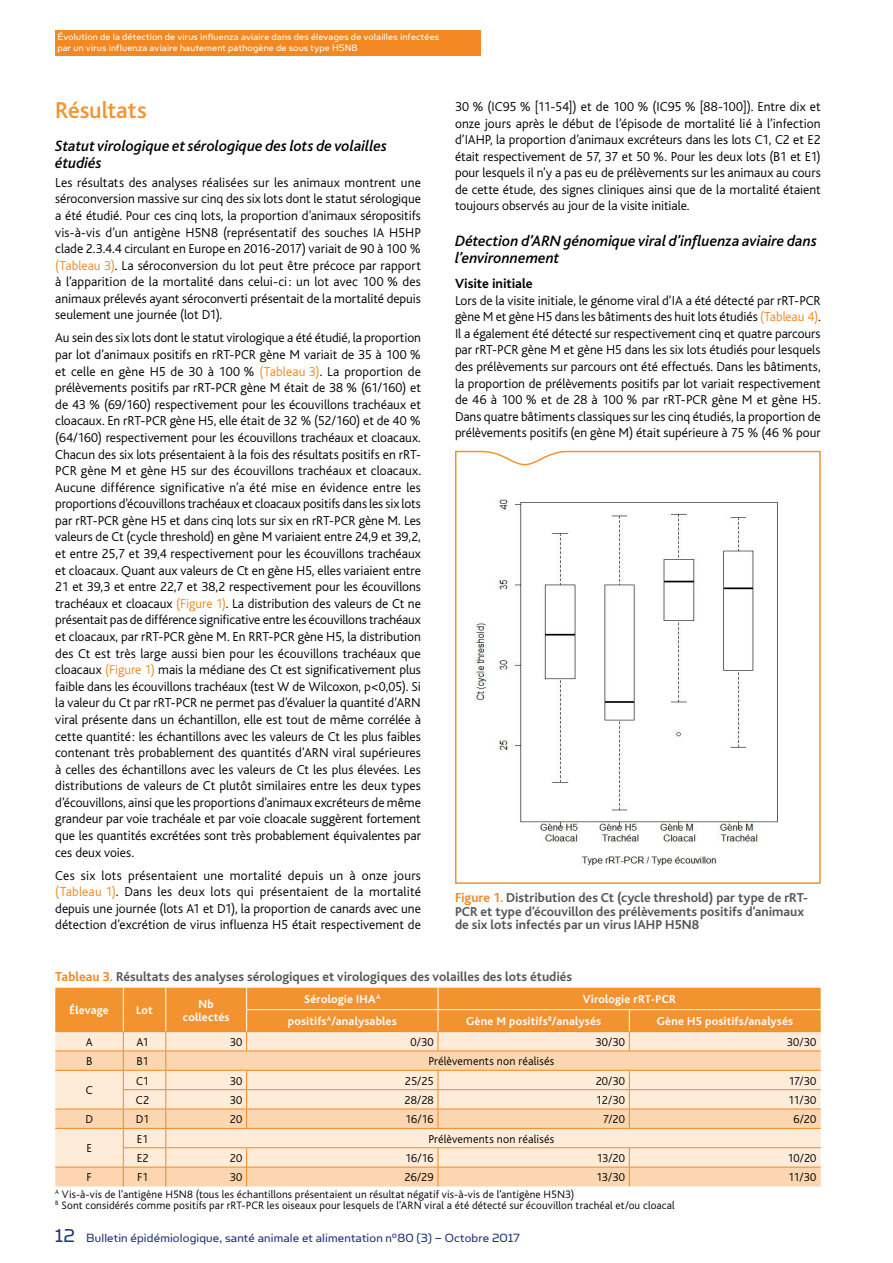
<style>
.page{position:relative;width:893px;height:1263px;background:#fff}
.page>*{position:absolute;margin:0;border:0;box-sizing:border-box;transform-origin:0 0}
.ST1{font:500 24px "Bliss";letter-spacing:-.005em;color:#f39330}
.ST2{font:italic 500 15.75px/16.6px "Bliss";color:#000}
.ST3{font:700 13.8px "Bliss";letter-spacing:-.005em;color:#000}
.TEXTE_COURANT{font:300 13.5px/16.6px "Bliss";color:#000;text-align:justify}
.Titre_tablo-Fig_FR{font:700 13.5px/13.5px "Bliss";color:#565655}
.t1{font:13.5px "Simian Text Orangutan";letter-spacing:.01em;color:#23357b}
.Tablo_chiffres{font:300 12px "Bliss";letter-spacing:.01em;color:#000}
.Tablo_Tétière{font:700 12px "Bliss";letter-spacing:.01em;color:#fff}
.Tableau_texte{font:300 12px "Bliss";color:#000}
.Tablo_notes{font:300 11.25px "Bliss";letter-spacing:.015em;color:#000}
.Titre_tete{font:10.5px/10.5px "Simian Text Orangutan";letter-spacing:.02em;color:#fff}
.s1{color:#f18822}
.s2{font-size:21px}
</style>
<div class="page">
<div style="left:55px;top:30px;width:425px;height:25px;background:#f18822"></div>
<svg style="left:55px;top:988px;width:766px;height:198px;background:#facea1"></svg>
<svg style="left:455px;top:450px;width:366px;height:434px"></svg>
<p class="Titre_tete" style="left:57px;top:32px;width:383px">Évolution de la détection de virus influenza aviaire dans des élevages de volailles infectées par un virus influenza aviaire hautement pathogène de sous type H5N8</p>
<p class="ST1" style="left:55px;top:97px;width:93px">Résultats</p>
<p class="ST2" style="left:55px;top:138px;width:333px">Statut virologique et sérologique des lots de volailles étudiés</p>
<p class="TEXTE_COURANT" style="left:55px;top:174px;width:367px">Les résultats des analyses réalisées sur les animaux montrent une séroconversion massive sur cinq des six lots dont le statut sérologique a été étudié. Pour ces cinq lots, la proportion d’animaux séropositifs vis-à-vis d’un antigène H5N8 (représentatif des souches IA H5HP clade 2.3.4.4 circulant en Europe en 2016-2017) variait de 90 à 100 % <span class="s1">(Tableau 3)</span>. La séroconversion du lot peut être précoce par rapport à l’apparition de la mortalité dans celui-ci : un lot avec 100 % des animaux prélevés ayant séroconverti présentait de la mortalité depuis seulement une journée (lot D1).</p>
<p class="TEXTE_COURANT" style="left:55px;top:330px;width:367px">Au sein des six lots dont le statut virologique a été étudié, la proportion par lot d’animaux positifs en rRT-PCR gène M variait de 35 à 100 % et celle en gène H5 de 30 à 100 % <span class="s1">(Tableau 3)</span>. La proportion de prélèvements positifs par rRT-PCR gène M était de 38 % (61/160) et de 43 % (69/160) respectivement pour les écouvillons trachéaux et cloacaux. En rRT-PCR gène H5, elle était de 32 % (52/160) et de 40 % (64/160) respectivement pour les écouvillons trachéaux et cloacaux.<br>Chacun des six lots présentaient à la fois des résultats positifs en rRT-PCR gène M et gène H5 sur des écouvillons trachéaux et cloacaux.<br>Aucune différence significative n’a été mise en évidence entre les proportions d’écouvillons trachéaux et cloacaux positifs dans les six lots par rRT-PCR gène H5 et dans cinq lots sur six en rRT-PCR gène M. Les valeurs de Ct (cycle threshold) en gène M variaient entre 24,9 et 39,2, et entre 25,7 et 39,4 respectivement pour les écouvillons trachéaux et cloacaux. Quant aux valeurs de Ct en gène H5, elles variaient entre 21 et 39,3 et entre 22,7 et 38,2 respectivement pour les écouvillons trachéaux et cloacaux <span class="s1">(Figure 1)</span>. La distribution des valeurs de Ct ne présentait pas de différence significative entre les écouvillons trachéaux et cloacaux, par rRT-PCR gène M. En RRT-PCR gène H5, la distribution des Ct est très large aussi bien pour les écouvillons trachéaux que cloacaux <span class="s1">(Figure 1)</span> mais la médiane des Ct est significativement plus faible dans les écouvillons trachéaux (test W de Wilcoxon, p&lt;0,05). Si la valeur du Ct par rRT-PCR ne permet pas d’évaluer la quantité d’ARN viral présente dans un échantillon, elle est tout de même corrélée à cette quantité: les échantillons avec les valeurs de Ct les plus faibles contenant très probablement des quantités d’ARN viral supérieures à celles des échantillons avec les valeurs de Ct les plus élevées. Les distributions de valeurs de Ct plutôt similaires entre les deux types d’écouvillons, ainsi que les proportions d’animaux excréteurs de même grandeur par voie trachéale et par voie cloacale suggèrent fortement que les quantités excrétées sont très probablement équivalentes par ces deux voies.</p>
<p class="TEXTE_COURANT" style="left:55px;top:867px;width:367px">Ces six lots présentaient une mortalité depuis un à onze jours <span class="s1">(Tableau 1)</span>. Dans les deux lots qui présentaient de la mortalité depuis une journée (lots A1 et D1), la proportion de canards avec une détection d’excrétion de virus influenza H5 était respectivement de</p>
<p class="TEXTE_COURANT" style="left:455px;top:99px;width:367px">30 % (IC95 % [11-54]) et de 100 % (IC95 % [88-100]). Entre dix et onze jours après le début de l’épisode de mortalité lié à l’infection d’IAHP, la proportion d’animaux excréteurs dans les lots C1, C2 et E2 était respectivement de 57, 37 et 50 %. Pour les deux lots (B1 et E1) pour lesquels il n’y a pas eu de prélèvements sur les animaux au cours de cette étude, des signes cliniques ainsi que de la mortalité étaient toujours observés au jour de la visite initiale.</p>
<p class="ST2" style="left:455px;top:233px;width:364px">Détection d’ARN génomique viral d’influenza aviaire dans l’environnement</p>
<p class="ST3" style="left:455px;top:276px;width:79px">Visite initiale</p>
<p class="TEXTE_COURANT" style="left:455px;top:292px;width:367px">Lors de la visite initiale, le génome viral d’IA a été détecté par rRT-PCR gène M et gène H5 dans les bâtiments des huit lots étudiés <span class="s1">(Tableau 4)</span>.<br>Il a également été détecté sur respectivement cinq et quatre parcours par rRT-PCR gène M et gène H5 dans les six lots étudiés pour lesquels des prélèvements sur parcours ont été effectués. Dans les bâtiments, la proportion de prélèvements positifs par lot variait respectivement de 46 à 100 % et de 28 à 100 % par rRT-PCR gène M et gène H5.<br>Dans quatre bâtiments classiques sur les cinq étudiés, la proportion de prélèvements positifs (en gène M) était supérieure à 75 % (46 % pour</p>
<p class="Titre_tablo-Fig_FR" style="left:455px;top:891px;width:355px"><span class="s1">Figure 1.</span> Distribution des Ct (cycle threshold) par type de rRT-<br>PCR et type d’écouvillon des prélèvements positifs d’animaux de six lots infectés par un virus IAHP H5N8</p>
<p class="Titre_tablo-Fig_FR" style="left:55px;top:970px;width:518px"><span class="s1">Tableau 3.</span> Résultats des analyses sérologiques et virologiques des volailles des lots étudiés</p>
<p class="Tablo_Tétière" style="left:70px;top:1004px;width:41px">Élevage</p>
<p class="Tablo_Tétière" style="left:136px;top:1004px;width:18px">Lot</p>
<p class="Tablo_Tétière" style="left:304px;top:993px;width:78px">Sérologie IHA<sup>A</sup></p>
<p class="Tablo_Tétière" style="left:583px;top:993px;width:95px">Virologie rRT-PCR</p>
<p class="Tablo_Tétière" style="left:288px;top:1015px;width:110px">positifs<sup>A</sup>/analysables</p>
<p class="Tablo_Tétière" style="left:466px;top:1015px;width:137px">Gène M positifs<sup>B</sup>/analysés</p>
<p class="Tablo_Tétière" style="left:657px;top:1015px;width:138px">Gène H5 positifs/analysés</p>
<p class="Tablo_Tétière" style="left:199px;top:998px;width:17px">Nb</p>
<p class="Tablo_Tétière" style="left:183px;top:1010px;width:48px">collectés</p>
<p class="Tableau_texte" style="left:86px;top:1035px;width:8px">A</p>
<p class="Tablo_chiffres" style="left:137px;top:1035px;width:14px">A1</p>
<p class="Tablo_chiffres" style="left:230px;top:1035px;width:14px">30</p>
<p class="Tablo_chiffres" style="left:411px;top:1035px;width:25px">0/30</p>
<p class="Tablo_chiffres" style="left:595px;top:1035px;width:31px">30/30</p>
<p class="Tablo_chiffres" style="left:787px;top:1035px;width:31px">30/30</p>
<p class="Tableau_texte" style="left:86px;top:1055px;width:8px">B</p>
<p class="Tablo_chiffres" style="left:137px;top:1055px;width:14px">B1</p>
<p class="Tablo_chiffres" style="left:428px;top:1055px;width:127px">Prélèvements non réalisés</p>
<p class="Tableau_texte" style="left:86px;top:1084px;width:8px">C</p>
<p class="Tablo_chiffres" style="left:136px;top:1074px;width:15px">C1</p>
<p class="Tablo_chiffres" style="left:230px;top:1074px;width:14px">30</p>
<p class="Tablo_chiffres" style="left:405px;top:1074px;width:30px">25/25</p>
<p class="Tablo_chiffres" style="left:596px;top:1074px;width:31px">20/30</p>
<p class="Tablo_chiffres" style="left:788px;top:1074px;width:30px">17/30</p>
<p class="Tablo_chiffres" style="left:136px;top:1094px;width:15px">C2</p>
<p class="Tablo_chiffres" style="left:230px;top:1094px;width:14px">30</p>
<p class="Tablo_chiffres" style="left:405px;top:1094px;width:31px">28/28</p>
<p class="Tablo_chiffres" style="left:596px;top:1094px;width:31px">12/30</p>
<p class="Tablo_chiffres" style="left:788px;top:1094px;width:30px">11/30</p>
<p class="Tableau_texte" style="left:85px;top:1113px;width:9px">D</p>
<p class="Tablo_chiffres" style="left:136px;top:1113px;width:15px">D1</p>
<p class="Tablo_chiffres" style="left:230px;top:1113px;width:14px">20</p>
<p class="Tablo_chiffres" style="left:405px;top:1113px;width:30px">16/16</p>
<p class="Tablo_chiffres" style="left:603px;top:1113px;width:24px">7/20</p>
<p class="Tablo_chiffres" style="left:793px;top:1113px;width:24px">6/20</p>
<p class="Tableau_texte" style="left:86px;top:1142px;width:7px">E</p>
<p class="Tablo_chiffres" style="left:137px;top:1132px;width:13px">E1</p>
<p class="Tablo_chiffres" style="left:428px;top:1132px;width:127px">Prélèvements non réalisés</p>
<p class="Tablo_chiffres" style="left:137px;top:1152px;width:13px">E2</p>
<p class="Tablo_chiffres" style="left:230px;top:1152px;width:14px">20</p>
<p class="Tablo_chiffres" style="left:405px;top:1152px;width:30px">16/16</p>
<p class="Tablo_chiffres" style="left:596px;top:1152px;width:30px">13/20</p>
<p class="Tablo_chiffres" style="left:787px;top:1152px;width:31px">10/20</p>
<p class="Tableau_texte" style="left:87px;top:1171px;width:7px">F</p>
<p class="Tablo_chiffres" style="left:137px;top:1171px;width:13px">F1</p>
<p class="Tablo_chiffres" style="left:230px;top:1171px;width:14px">30</p>
<p class="Tablo_chiffres" style="left:405px;top:1171px;width:31px">26/29</p>
<p class="Tablo_chiffres" style="left:596px;top:1171px;width:30px">13/30</p>
<p class="Tablo_chiffres" style="left:788px;top:1171px;width:30px">11/30</p>
<p class="Tablo_notes" style="left:55px;top:1188px;width:520px"><sup>A</sup> Vis-à-vis de l’antigène H5N8 (tous les échantillons présentaient un résultat négatif vis-à-vis de l’antigène H5N3)</p>
<p class="Tablo_notes" style="left:55px;top:1199px;width:621px"><sup>B</sup> Sont considérés comme positifs par rRT-PCR les oiseaux pour lesquels de l’ARN viral a été détecté sur écouvillon trachéal et/ou cloacal</p>
<p class="t1" style="left:75px;top:1230px;width:476px"><sup>/</sup><span class="s2">20</span> Bulletin épidémiologique, santé animale et alimentation n°80 (1) – Octobre 2017</p>
<p class="t1" style="left:55px;top:1230px;width:466px"><span class="s2">12</span> Bulletin épidémiologique, santé animale et imentatio n°80 (3) – Octobre 2017</p>
</div>
